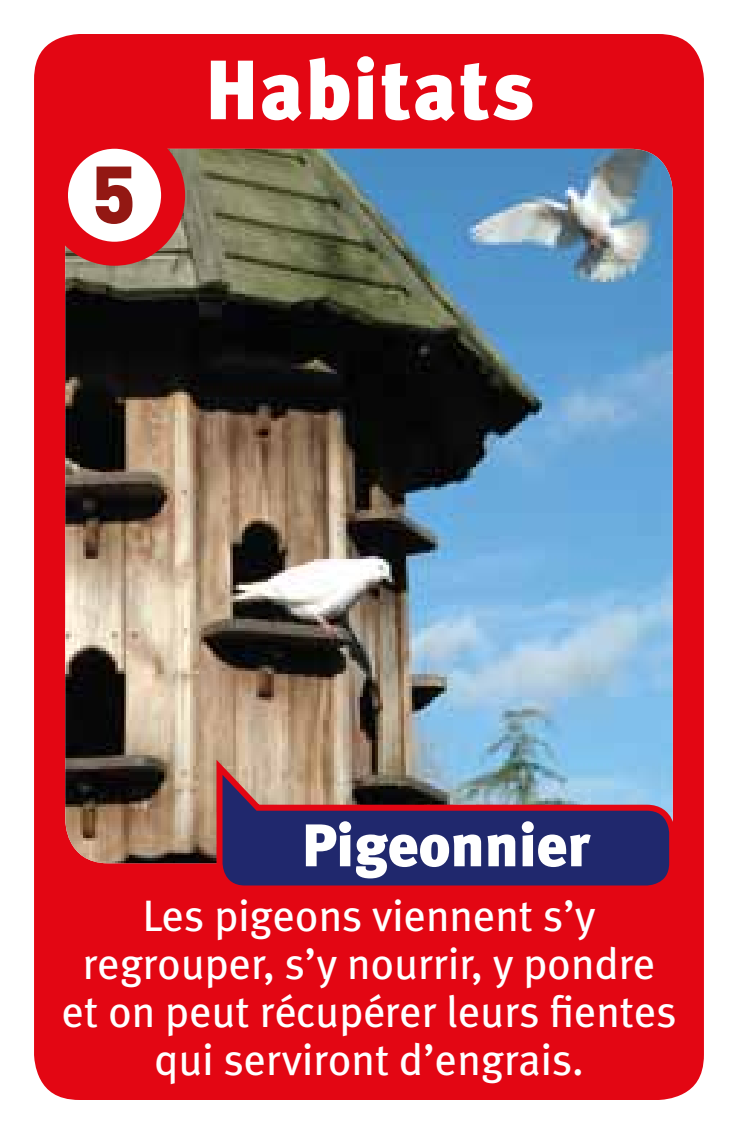
<style>
.page{position:relative;width:738px;height:1134px;background:#fff}
.page>*{position:absolute;margin:0;border:0;box-sizing:border-box;transform-origin:0 0}
.t1{font:900 84px "Meta Plus";letter-spacing:.02em;color:#fff}
.t2{font:900 80px "DIN";color:#931813}
.t3{font:900 60px "Meta Plus";color:#fff}
.t4{font:44px/48px "Meta Plus";color:#fff;text-align:center}
</style>
<div class="page">
<div style="left:17px;top:17px;width:703px;height:1100px;background:#e30613;border-radius:62px"></div>
<div style="left:0;top:0;width:737px;height:1134px;border:34px solid #fff;border-radius:62px"></div>
<img style="left:65px;top:149px;width:607px;height:714px">
<img style="left:213px;top:752px;width:460px;height:134px">
<svg style="left:56px;top:137px;width:117px;height:117px;fill:#fff"></svg>
<div style="left:44px;top:125px;width:141px;height:141px;border:24px solid #e30613;border-radius:50%"></div>
<h2 class="t2" style="left:91px;top:141px;width:46px">5</h2>
<h1 class="t1" style="left:204px;top:41px;width:331px">Habitats</h1>
<h3 class="t3" style="left:301px;top:810px;width:290px">Pigeonnier</h3>
<p class="t4" style="left:62px;top:891px;width:616px">Les pigeons viennent s’y regrouper, s’y nourrir, y pondre et on peut récupérer leurs fientes qui serviront d’engrais.</p>
</div>
